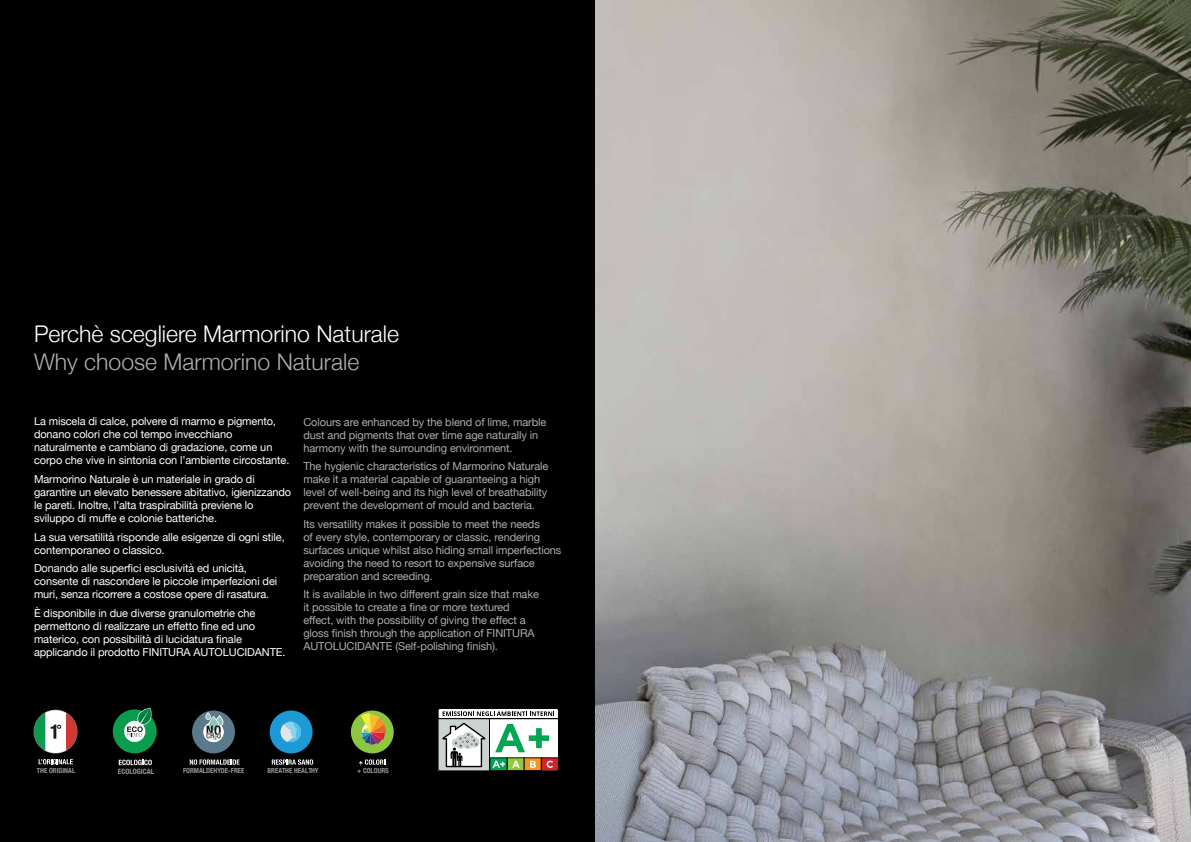
<style>
.page{position:relative;width:1191px;height:842px;background:#fff}
.page>*{position:absolute;margin:0;border:0;box-sizing:border-box;transform-origin:0 0}
.t1{font:300 23px "Helvetica Neue";color:#fff}
.t2{font:300 23px "Helvetica Neue";color:#adafb2}
.t3{font:11px/13px "Helvetica Neue";letter-spacing:-.01em;color:#adafb2}
.t4{font:11px/13px "Helvetica Neue";letter-spacing:-.01em;color:#fff}
.t5{font:700 condensed 7.3px "Helvetica Neue";color:#939598}
.t6{font:700 condensed 6.9px "Helvetica Neue";color:#939598}
</style>
<div class="page">
<div style="left:0;top:0;width:599px;height:842px;background:#000"></div>
<img style="left:595px;top:0;width:596px;height:842px">
<svg style="left:438px;top:709px;width:121px;height:62px;background:#b3bfb2"></svg>
<svg style="left:39px;top:759px;width:34px;height:5px"></svg>
<svg style="left:34px;top:710px;width:43px;height:43px"></svg>
<svg style="left:113px;top:708px;width:44px;height:45px"></svg>
<svg style="left:119px;top:760px;width:33px;height:5px"></svg>
<svg style="left:270px;top:710px;width:42px;height:43px"></svg>
<svg style="left:272px;top:759px;width:41px;height:6px"></svg>
<svg style="left:351px;top:710px;width:43px;height:43px"></svg>
<svg style="left:359px;top:759px;width:26px;height:6px"></svg>
<svg style="left:192px;top:710px;width:43px;height:43px"></svg>
<svg style="left:190px;top:759px;width:50px;height:6px"></svg>
<h1 class="t1" style="left:34px;top:316px;width:366px">Perchè scegliere Marmorino Naturale</h1>
<h1 class="t2" style="left:34px;top:343px;width:327px">Why choose Marmorino Naturale</h1>
<p class="t4" style="left:34px;top:416px;width:257px">La miscela di calce, polvere di marmo e pigmento, donano colori che col tempo invecchiano naturalmente e cambiano di gradazione, come un corpo che vive in sintonia con l’ambiente circostante.</p>
<p class="t4" style="left:34px;top:473px;width:259px">Marmorino Naturale è un materiale in grado di garantire un elevato benessere abitativo, igienizzando le pareti. Inoltre, l’alta traspirabilità previene lo sviluppo di muffe e colonie batteriche.</p>
<p class="t4" style="left:34px;top:531px;width:252px">La sua versatilità risponde alle esigenze di ogni stile, contemporaneo o classico.</p>
<p class="t4" style="left:34px;top:562px;width:245px">Donando alle superfici esclusività ed unicità, consente di nascondere le piccole imperfezioni dei muri, senza ricorrere a costose opere di rasatura.</p>
<p class="t4" style="left:34px;top:607px;width:253px">È disponibile in due diverse granulometrie che permettono di realizzare un effetto fine ed uno materico, con possibilità di lucidatura finale applicando il prodotto FINITURA AUTOLUCIDANTE.</p>
<p class="t3" style="left:303px;top:416px;width:244px">Colours are enhanced by the blend of lime, marble dust and pigments that over time age naturally in harmony with the surrounding environment.</p>
<p class="t3" style="left:303px;top:460px;width:246px">The hygienic characteristics of Marmorino Naturale make it a material capable of guaranteeing a high level of well-being and its high level of breathability prevent the development of mould and bacteria.</p>
<p class="t3" style="left:303px;top:518px;width:259px">Its versatility makes it possible to meet the needs<br>of every style, contemporary or classic, rendering surfaces unique whilst also hiding small imperfections avoiding the need to resort to expensive surface preparation and screeding.</p>
<p class="t3" style="left:303px;top:588px;width:237px">It is available in two different grain size that make it possible to create a fine or more textured effect, with the possibility of giving the effect a gloss finish through the application of FINITURA AUTOLUCIDANTE (Self-polishing finish).</p>
<p class="t6" style="left:37px;top:764px;width:40px">THE ORIGINAL</p>
<p class="t5" style="left:118px;top:765px;width:38px">ECOLOGICAL</p>
<p class="t6" style="left:183px;top:765px;width:63px">FORMALDEHYDE-FREE</p>
<p class="t6" style="left:267px;top:765px;width:53px">BREATHE HEALTHY</p>
<p class="t6" style="left:357px;top:765px;width:33px">+ COLOURS</p>
</div>
